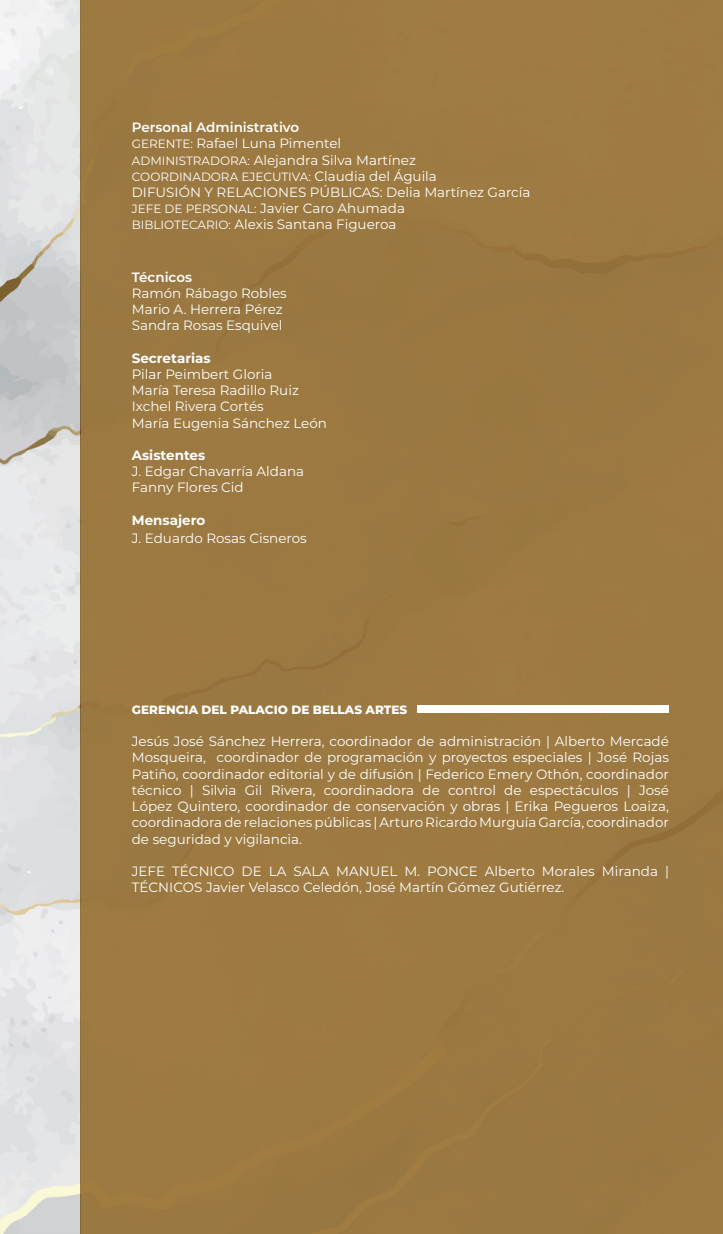
<style>
.page{position:relative;width:723px;height:1234px;background:#fff}
.page>*{position:absolute;margin:0;border:0;box-sizing:border-box;transform-origin:0 0}
.t1{font:13.5px/16.2px "Montserrat";color:#fff}
.t2{font:700 13.5px "Montserrat";color:#fff}
.t3{font:600 13.5px "Montserrat";color:#fff}
.t4{font:12px "Montserrat";color:#fff}
.t5{font:800 12px "Montserrat";color:#fff}
.s1{font-weight:600}
.s2{font-size:12px}
.s3{font-size:13.5px}
</style>
<div class="page">
<img style="left:0;top:0;width:81px;height:1233px">
<div style="left:81px;top:0;width:642px;height:1233px;background:#9c7941"></div>
<div style="left:418px;top:705px;width:251px;height:7px;background:#fff"></div>
<p class="t1" style="left:132px;top:119px;width:286px"><span class="s1">Personal Administrativo<br></span><span class="s2">GERENTE:</span> Rafael Luna Pimentel<br><span class="s2">ADMINISTRADORA:</span> Alejandra Silva Martínez</p>
<p class="t4" style="left:132px;top:168px;width:307px">COORDINADORA EJECUTIVA: <span class="s3">Claudia del Águila</span></p>
<p class="t1" style="left:132px;top:184px;width:400px">DIFUSIÓN Y RELACIONES PÚBLICAS: Delia Martínez García<br><span class="s2">JEFE DE PERSONAL:</span> Javier Caro Ahumada<br><span class="s2">BIBLIOTECARIO:</span> Alexis Santana Figueroa</p>
<p class="t3" style="left:132px;top:267px;width:62px">Técnicos</p>
<p class="t1" style="left:132px;top:284px;width:156px">Ramón Rábago Robles<br>Mario A. Herrera Pérez<br>Sandra Rosas Esquivel</p>
<p class="t2" style="left:132px;top:348px;width:80px">Secretarias</p>
<p class="t1" style="left:132px;top:365px;width:197px">Pilar Peimbert Gloria<br>María Teresa Radillo Ruiz<br>Ixchel Rivera Cortés<br>María Eugenia Sánchez León</p>
<p class="t2" style="left:132px;top:445px;width:75px">Asistentes</p>
<p class="t1" style="left:132px;top:463px;width:174px">J. Edgar Chavarría Aldana<br>Fanny Flores Cid</p>
<p class="t2" style="left:132px;top:510px;width:75px">Mensajero</p>
<p class="t1" style="left:132px;top:529px;width:177px">J. Eduardo Rosas Cisneros</p>
<p class="t5" style="left:132px;top:700px;width:277px">GERENCIA DEL PALACIO DE BELLAS ARTES</p>
<p class="t1" style="left:132px;top:732px;width:539px;text-align:justify">Jesús José Sánchez Herrera, coordinador de administración | Alberto Mercadé Mosqueira, coordinador de programación y proyectos especiales | José Rojas Patiño, coordinador editorial y de difusión | Federico Emery Othón, coordinador técnico | Silvia Gil Rivera, coordinadora de control de espectáculos | José López Quintero, coordinador de conservación y obras | Erika Pegueros Loaiza, coordinadora de relaciones públicas | Arturo Ricardo Murguía García, coordinador de seguridad y vigilancia.</p>
<p class="t1" style="left:132px;top:862px;width:539px">JEFE TÉCNICO DE LA SALA MANUEL M. PONCE Alberto Morales Miranda |<br>TÉCNICOS Javier Velasco Celedón, José Martín Gómez Gutiérrez.</p>
</div>
